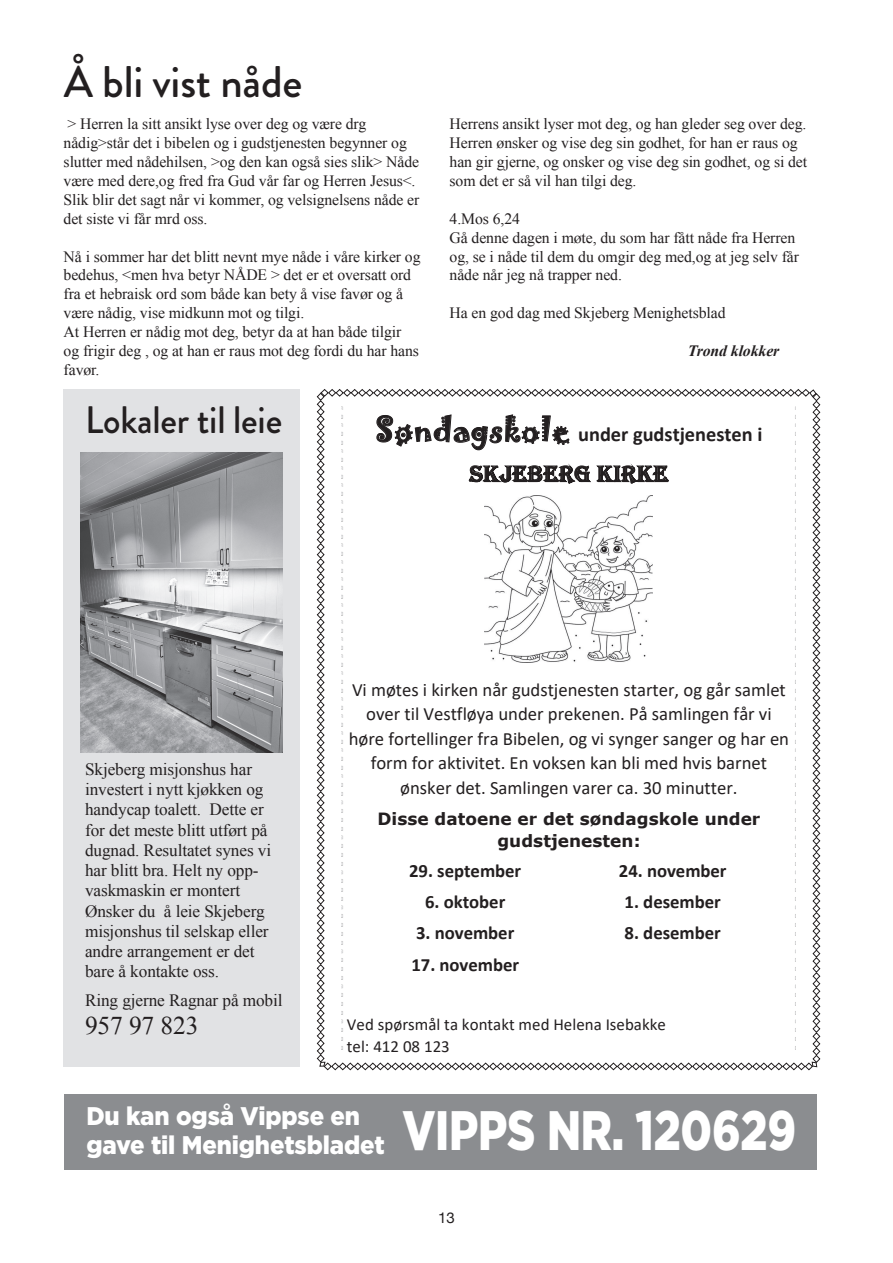
<style>
.page{position:relative;width:893px;height:1263px;background:#fff}
.page>*{position:absolute;margin:0;border:0;box-sizing:border-box;transform-origin:0 0}
.t1{font:500 44.25px "Brandon Grotesque";letter-spacing:-.005em;color:#231f20}
.t2{font:500 38.25px "Brandon Grotesque";letter-spacing:-.005em;color:#231f20;scale:.96 1}
.t3{font:900 25.5px/28.5px "Gotham";letter-spacing:-.005em;color:#fff;scale:.94 1}
.t4{font:25.5px "Times New Roman";letter-spacing:-.005em;color:#231f20}
.t5{font:23.4px "Algerian";letter-spacing:.02em;color:#231f20}
.t6{font:700 20.4px "Calibri";color:#231f20}
.t7{font:18.75px/24.6px "Calibri";color:#231f20;text-align:center}
.t8{font:700 18.75px "Calibri";color:#231f20}
.t9{font:17.25px/20.2px "Times New Roman";letter-spacing:-.005em;color:#231f20}
.t10{font:16.95px/22.4px "Calibri";color:#231f20}
.t11{font:700 16.95px/22.4px "Verdana";letter-spacing:.005em;color:#231f20;text-align:center}
.t12{font:15.75px/18.9px "Times New Roman";letter-spacing:-.005em;color:#231f20}
.t13{font:italic 700 15.75px "Times New Roman";letter-spacing:-.005em;color:#231f20}
.t14{font:15px "Helvetica Neue";color:#231f20}
.s1{font-family:"Jokerman";font-weight:400;font-size:30px}
.s2{font-size:55.5px}
</style>
<div class="page">
<div style="left:64px;top:1094px;width:752px;height:75px;background:#8b8d90"></div>
<svg style="left:316px;top:389px;width:505px;height:682px"></svg>
<div style="left:64px;top:389px;width:236px;height:677px;background:#e1e2e4"></div>
<img style="left:80px;top:452px;width:203px;height:300px">
<h1 class="t1" style="left:64px;top:51px;width:240px">Å bli vist nåde</h1>
<p class="t12" style="left:64px;top:114px;width:357px">&gt; Herren la sitt ansikt lyse over deg og være drg nådig&gt;står det i bibelen og i gudstjenesten begynner og slutter med nådehilsen, &gt;og den kan også sies slik&gt; Nåde være med dere,og fred fra Gud vår far og Herren Jesus&lt;.<br>Slik blir det sagt når vi kommer, og velsignelsens nåde er det siste vi får mrd oss.</p>
<p class="t12" style="left:64px;top:247px;width:358px">Nå i sommer har det blitt nevnt mye nåde i våre kirker og bedehus, &lt;men hva betyr NÅDE &gt; det er et oversatt ord fra et hebraisk ord som både kan bety å vise favør og å være nådig, vise midkunn mot og tilgi.<br>At Herren er nådig mot deg, betyr da at han både tilgir og frigir deg , og at han er raus mot deg fordi du har hans favør.</p>
<p class="t12" style="left:450px;top:114px;width:359px">Herrens ansikt lyser mot deg, og han gleder seg over deg.<br>Herren ønsker og vise deg sin godhet, for han er raus og han gir gjerne, og onsker og vise deg sin godhet, og si det som det er så vil han tilgi deg.</p>
<p class="t12" style="left:450px;top:209px;width:351px">4.Mos 6,24<br>Gå denne dagen i møte, du som har fått nåde fra Herren og, se i nåde til dem du omgir deg med,og at jeg selv får nåde når jeg nå trapper ned.</p>
<p class="t12" style="left:450px;top:303px;width:277px">Ha en god dag med Skjeberg Menighetsblad</p>
<p class="t13" style="left:688px;top:340px;width:93px">Trond klokker</p>
<h2 class="t2" style="left:85px;top:393px;width:207px">Lokaler til leie</h2>
<p class="t6" style="left:376px;top:420px;width:388px"><span class="s1">Søndagskole</span> under gudstjenesten i</p>
<h3 class="t5" style="left:469px;top:461px;width:200px">SKJEBERG KIRKE</h3>
<p class="t9" style="left:85px;top:758px;width:188px">Skjeberg misjonshus har investert i nytt kjøkken og handycap toalett. Dette er for det meste blitt utført på dugnad. Resultatet synes vi har blitt bra. Helt ny opp&shy;vaskmaskin er montert<br>Ønsker du å leie Skjeberg misjonshus til selskap eller andre arrangement er det bare å kontakte oss.</p>
<p class="t9" style="left:85px;top:989px;width:199px">Ring gjerne Ragnar på mobil</p>
<h3 class="t4" style="left:85px;top:1008px;width:115px">957 97 823</h3>
<p class="t7" style="left:349px;top:676px;width:442px">Vi møtes i kirken når gudstjenesten starter, og går samlet over til Vestfløya under prekenen. På samlingen får vi høre fortellinger fra Bibelen, og vi synger sanger og har en form for aktivitet. En voksen kan bli med hvis barnet ønsker det. Samlingen varer ca. 30 minutter.</p>
<p class="t11" style="left:378px;top:807px;width:384px">Disse datoene er det søndagskole under gudstjenesten:</p>
<p class="t8" style="left:409px;top:857px;width:114px">29. september</p>
<p class="t8" style="left:425px;top:889px;width:82px">6. oktober</p>
<p class="t8" style="left:416px;top:920px;width:100px">3. november</p>
<p class="t8" style="left:411px;top:951px;width:109px">17. november</p>
<p class="t8" style="left:619px;top:857px;width:109px">24. november</p>
<p class="t8" style="left:625px;top:889px;width:98px">1. desember</p>
<p class="t8" style="left:625px;top:920px;width:98px">8. desember</p>
<p class="t10" style="left:347px;top:1013px;width:320px">Ved spørsmål ta kontakt med Helena Isebakke tel: 412 08 123</p>
<h3 class="t3" style="left:86px;top:1101px;width:756px">Du kan også Vippse en<br>gave til Menighetsbladet <span class="s2">VIPPS NR. 120629</span></h3>
<p class="t14" style="left:438px;top:1207px;width:18px">13</p>
</div>
